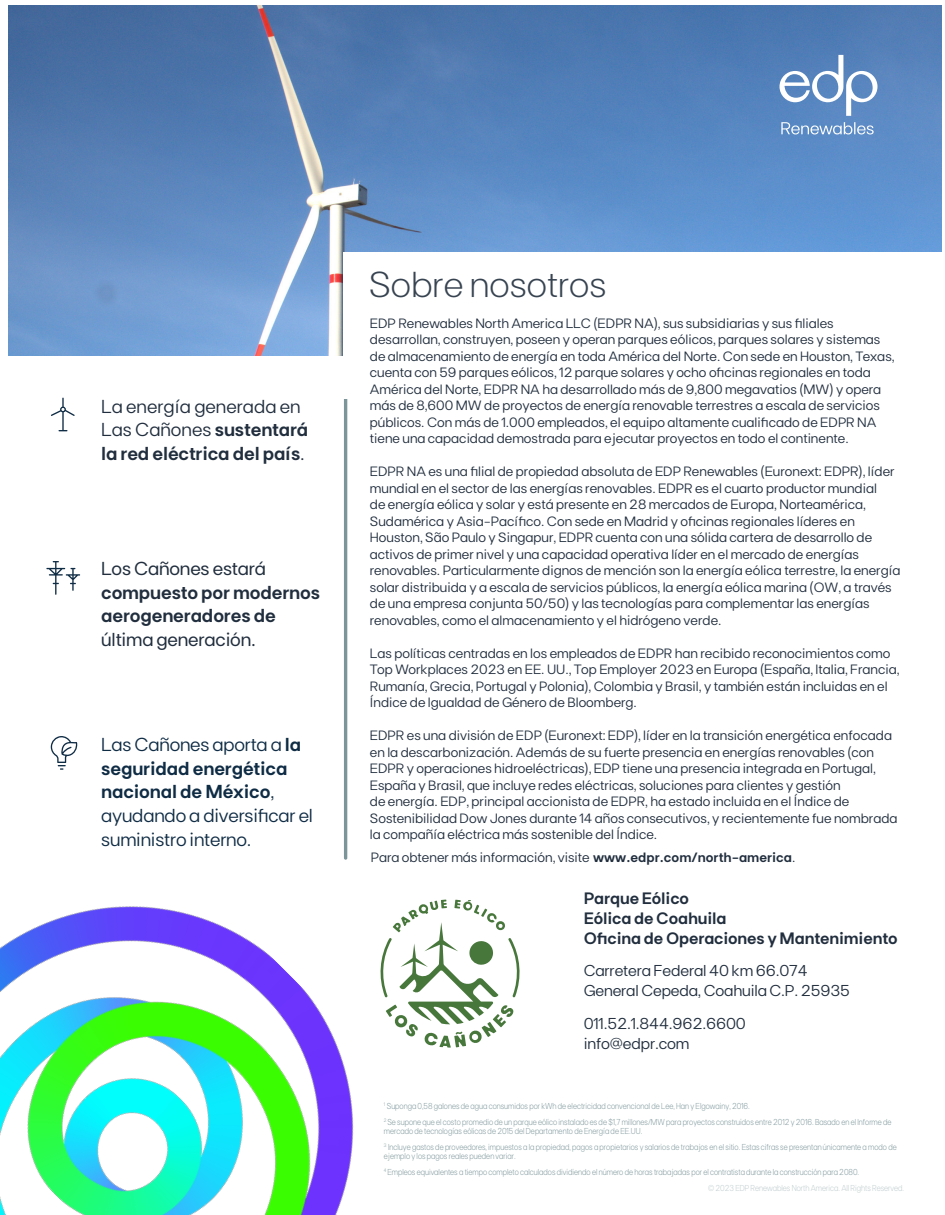
<style>
.page{position:relative;width:945px;height:1215px;background:#fff}
.page>*{position:absolute;margin:0;border:0;box-sizing:border-box;transform-origin:0 0}
.t1{font:300 36px "FT Base";color:#374351}
.t2{font:600 18.75px/23.7px "FT Base";letter-spacing:-.01em;color:#212e3e}
.t3{font:18.75px/23.5px "FT Base";letter-spacing:-.01em;color:#0f2c45}
.t4{font:600 16.5px "FT Base";letter-spacing:-.01em;color:#212e3e}
.t5{font:15.75px "FT Base";letter-spacing:-.01em;color:#212e3e}
.t6{font:13.5px/16.5px "FT Base";color:#212e3e}
.t7{font:300 8.7px/9px "FT Base";color:#7c9599;scale:.85 1}
.t8{font:300 8.7px "FT Base";color:#bdcacc;scale:.85 1}
.s1{font-weight:400}
.s2{font-weight:600}
</style>
<div class="page">
<img style="left:9px;top:6px;width:932px;height:350px">
<hr style="left:344px;top:369px;width:3px;height:491px;background:#7c9599;border-radius:2px">
<svg style="left:780px;top:55px;width:98px;height:79px"></svg>
<div style="left:344px;top:252px;width:601px;height:147px;background:#fff"></div>
<img style="left:0;top:813px;width:444px;height:402px">
<svg style="left:46px;top:561px;width:34px;height:34px"></svg>
<svg style="left:51px;top:736px;width:27px;height:34px"></svg>
<svg style="left:51px;top:398px;width:24px;height:33px"></svg>
<svg style="left:378px;top:900px;width:142px;height:148px"></svg>
<p class="t2" style="left:101px;top:394px;width:209px"><span class="s1">La energía generada en<br>Las Cañones</span> sustentará la red eléctrica del país<span class="s1">.</span></p>
<p class="t2" style="left:101px;top:557px;width:220px"><span class="s1">Los Cañones estará </span>compuesto por modernos aerogeneradores de <span class="s1">última generación.</span></p>
<p class="t3" style="left:101px;top:733px;width:213px">Las Cañones aporta a <span class="s2">la seguridad energética nacional de México</span>, ayudando a diversificar el suministro interno.</p>
<p class="t1" style="left:369px;top:264px;width:239px">Sobre nosotros</p>
<p class="t6" style="left:370px;top:315px;width:526px">EDP Renewables North America LLC (EDPR NA), sus subsidiarias y sus filiales desarrollan, construyen, poseen y operan parques eólicos, parques solares y sistemas de almacenamiento de energía en toda América del Norte. Con sede en Houston, Texas, cuenta con 59 parques eólicos, 12 parque solares y ocho oficinas regionales en toda América del Norte, EDPR NA ha desarrollado más de 9,800 megavatios (MW) y opera más de 8,600 MW de proyectos de energía renovable terrestres a escala de servicios públicos. Con más de 1.000 empleados, el equipo altamente cualificado de EDPR NA tiene una capacidad demostrada para ejecutar proyectos en todo el continente.</p>
<p class="t6" style="left:370px;top:463px;width:532px">EDPR NA es una filial de propiedad absoluta de EDP Renewables (Euronext: EDPR), líder mundial en el sector de las energías renovables. EDPR es el cuarto productor mundial<br>de energía eólica y solar y está presente en 28 mercados de Europa, Norteamérica, Sudamérica y Asia-Pacífico. Con sede en Madrid y oficinas regionales líderes en Houston, São Paulo y Singapur, EDPR cuenta con una sólida cartera de desarrollo de activos de primer nivel y una capacidad operativa líder en el mercado de energías renovables. Particularmente dignos de mención son la energía eólica terrestre, la energía solar distribuida y a escala de servicios públicos, la energía eólica marina (OW, a través de una empresa conjunta 50/50) y las tecnologías para complementar las energías renovables, como el almacenamiento y el hidrógeno verde.</p>
<p class="t6" style="left:370px;top:645px;width:531px">Las políticas centradas en los empleados de EDPR han recibido reconocimientos como Top Workplaces 2023 en EE. UU., Top Employer 2023 en Europa (España, Italia, Francia, Rumanía, Grecia, Portugal y Polonia), Colombia y Brasil, y también están incluidas en el Índice de Igualdad de Género de Bloomberg.</p>
<p class="t6" style="left:370px;top:727px;width:529px">EDPR es una división de EDP (Euronext: EDP), líder en la transición energética enfocada en la descarbonización. Además de su fuerte presencia en energías renovables (con EDPR y operaciones hidroeléctricas), EDP tiene una presencia integrada en Portugal, España y Brasil, que incluye redes eléctricas, soluciones para clientes y gestión<br>de energía. EDP, principal accionista de EDPR, ha estado incluida en el Índice de Sostenibilidad Dow Jones durante 14 años consecutivos, y recientemente fue nombrada la compañía eléctrica más sostenible del Índice.</p>
<p class="t6" style="left:371px;top:849px;width:426px">Para obtener más información, visite <span class="s2">www.edpr.com/north-america</span>.</p>
<p class="t4" style="left:584px;top:889px;width:107px">Parque Eólico</p>
<p class="t4" style="left:584px;top:909px;width:144px">Eólica de Coahuila</p>
<p class="t4" style="left:584px;top:928px;width:315px">Oficina de Operaciones y Mantenimiento</p>
<p class="t5" style="left:584px;top:962px;width:225px">Carretera Federal 40 km 66.074</p>
<p class="t5" style="left:584px;top:982px;width:268px">General Cepeda, Coahuila C.P. 25935</p>
<p class="t5" style="left:584px;top:1014px;width:164px">011.52.1.844.962.6600</p>
<p class="t5" style="left:584px;top:1034px;width:107px">info@edpr.com</p>
<p class="t7" style="left:384px;top:1102px;width:432px"><sup>1</sup> Suponga 0,58 galones de agua consumidos por kWh de electricidad convencional de Lee, Han y Elgowainy, 2016.</p>
<p class="t7" style="left:384px;top:1117px;width:599px"><sup>2</sup> Se supone que el costo promedio de un parque eólico instalado es de $1,7 millones/MW para proyectos construidos entre 2012 y 2016. Basado en el Informe de mercado de tecnologías eólicas de 2015 del Departamento de Energía de EE.UU.</p>
<p class="t7" style="left:384px;top:1142px;width:605px"><sup>3</sup> Incluye gastos de proveedores, impuestos a la propiedad, pagos a propietarios y salarios de trabajos en el sitio. Estas cifras se presentan únicamente a modo de ejemplo y los pagos reales pueden variar.</p>
<p class="t7" style="left:384px;top:1167px;width:561px"><sup>4</sup> Empleos equivalentes a tiempo completo calculados dividiendo el número de horas trabajadas por el contratista durante la construcción para 2080.</p>
<p class="t8" style="left:708px;top:1183px;width:232px">© 2023 EDP Renewables North America. All Rights Reserved.</p>
</div>
